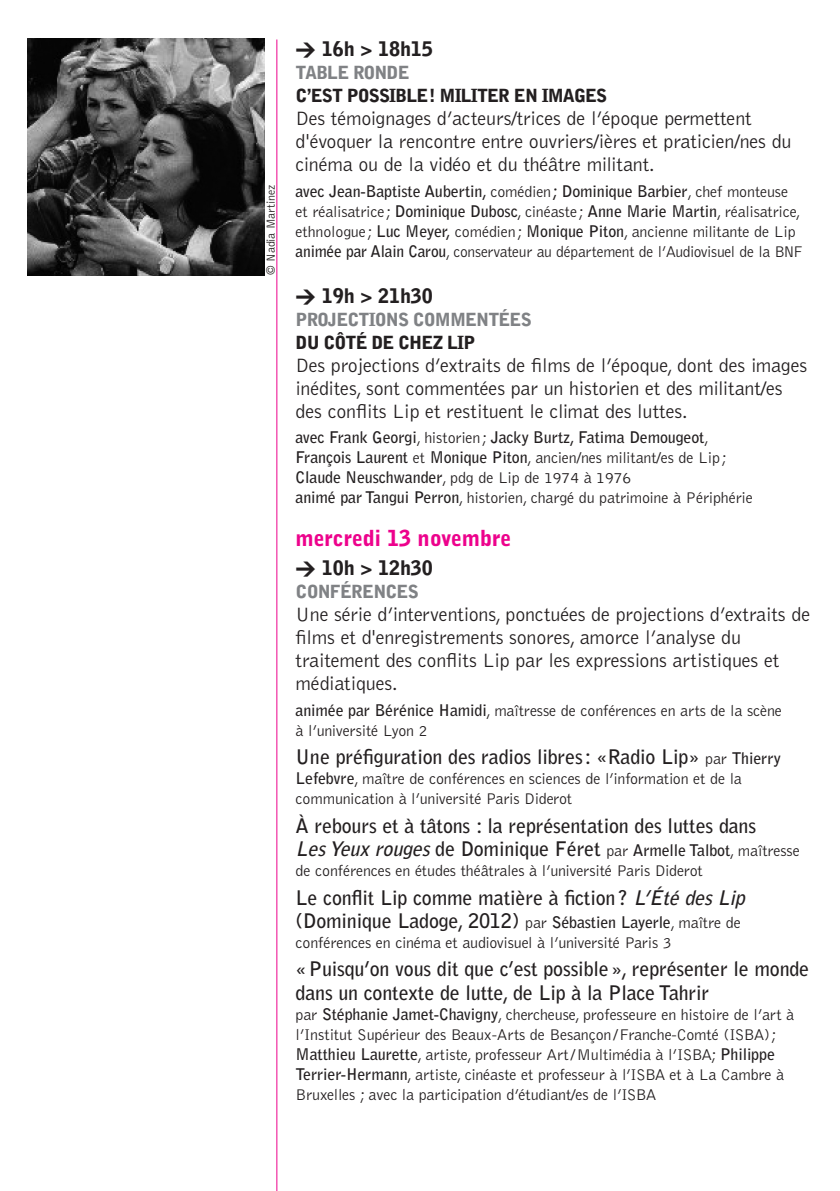
<style>
.page{position:relative;width:840px;height:1191px;background:#fff}
.page>*{position:absolute;margin:0;border:0;box-sizing:border-box;transform-origin:0 0}
.TXT{font:900 22px "Bell Gothic";letter-spacing:-.01em;color:#ed028c}
.TXT-2{font:300 20px/23px "Bell Gothic";letter-spacing:-.01em;color:#231f20}
.TXT-3{font:700 20px/23px "Bell Gothic";letter-spacing:-.01em;color:#231f20}
.TXT-4{font:900 20px "Bell Gothic";letter-spacing:-.01em;color:#231f20}
.TXT-5{font:900 18px "Bell Gothic";letter-spacing:-.05em;color:#231f20}
.TXT-6{font:900 18px "Bell Gothic";letter-spacing:-.05em;color:#808285}
.TXT-7{font:300 16px/20px "Bell Gothic";letter-spacing:-.01em;color:#231f20}
.TXT-8{font:700 16px/20px "Bell Gothic";letter-spacing:-.01em;color:#231f20}
.TITRE{font:300 12px "Bell Gothic";letter-spacing:-.01em;color:#231f20}
.s1{font-family:"DIN"}
.s2{font-weight:700}
.s3{font-weight:300}
.s4{font-weight:300;font-size:16px}
.s5{font-size:16px}
.s6{font-style:italic}
</style>
<div class="page">
<hr style="left:276px;top:39px;width:1px;height:1152px;background:#ed028c">
<img style="left:27px;top:38px;width:237px;height:237px">
<p class="TITRE" style="left:264px;top:275px;width:92px;rotate:-90deg">© Nadia Martinez</p>
<p class="TXT-4" style="left:295px;top:37px;width:139px"><span class="s1">&gt;</span> 16h &gt; 18h15</p>
<p class="TXT-6" style="left:295px;top:62px;width:116px">TABLE RONDE</p>
<p class="TXT-5" style="left:295px;top:85px;width:313px">C’EST POSSIBLE! MILITER EN IMAGES</p>
<p class="TXT-2" style="left:295px;top:107px;width:497px">Des témoignages d’acteurs/trices de l’époque permettent d'évoquer la rencontre entre ouvriers/ières et praticien/nes du cinéma ou de la vidéo et du théâtre militant.</p>
<p class="TXT-7" style="left:295px;top:182px;width:506px"><span class="s2">avec Jean-Baptiste Aubertin,</span> comédien<span class="s2">; Dominique Barbier</span>, chef monteuse et réalisatrice; <span class="s2">Dominique Dubosc</span>, cinéaste; <span class="s2">Anne Marie Martin</span>, réalisatrice, ethnologue; <span class="s2">Luc Meyer,</span> comédien; <span class="s2">Monique Piton</span>, ancienne militante de Lip</p>
<p class="TXT-7" style="left:295px;top:242px;width:508px"><span class="s2">animée par Alain Carou</span>, conservateur au département de l’Audiovisuel de la BNF</p>
<p class="TXT-4" style="left:295px;top:284px;width:139px"><span class="s1">&gt;</span> 19h &gt; 21h30</p>
<p class="TXT-6" style="left:295px;top:308px;width:237px">PROJECTIONS COMMENTÉES</p>
<p class="TXT-5" style="left:295px;top:331px;width:181px">DU CÔTÉ DE CHEZ LIP</p>
<p class="TXT-2" style="left:295px;top:354px;width:513px">Des projections d’extraits de films de l’époque, dont des images inédites, sont commentées par un historien et des militant/es des conflits Lip et restituent le climat des luttes.</p>
<p class="TXT-8" style="left:295px;top:427px;width:433px">avec Frank Georgi<span class="s3">, historien;</span> Jacky Burtz, Fatima Demougeot<span class="s3">,<br></span>François Laurent <span class="s3">et</span> Monique Piton<span class="s3">, ancien/nes militant/es de Lip;<br></span>Claude Neuschwander<span class="s3">, pdg de Lip de 1974 à 1976</span></p>
<p class="TXT-7" style="left:295px;top:488px;width:458px"><span class="s2">animé par Tangui Perron</span>, historien, chargé du patrimoine à Périphérie</p>
<p class="TXT" style="left:295px;top:525px;width:217px">mercredi 13 novembre</p>
<p class="TXT-4" style="left:295px;top:556px;width:139px"><span class="s1">&gt;</span> 10h &gt; 12h30</p>
<p class="TXT-6" style="left:295px;top:581px;width:125px">CONFÉRENCES</p>
<p class="TXT-2" style="left:295px;top:603px;width:516px">Une série d’interventions, ponctuées de projections d’extraits de films et d'enregistrements sonores, amorce l’analyse du traitement des conflits Lip par les expressions artistiques et médiatiques.</p>
<p class="TXT-7" style="left:295px;top:701px;width:487px"><span class="s2">animée par Bérénice Hamidi</span>, maîtresse de conférences en arts de la scène à l’université Lyon 2</p>
<p class="TXT-3" style="left:295px;top:745px;width:486px">Une préfiguration des radios libres: «Radio Lip» <span class="s4">par</span> <span class="s5">Thierry</span></p>
<p class="TXT-7" style="left:295px;top:769px;width:447px"><span class="s2">Lefebvre</span>, maître de conférences en sciences de l’information et de la communication à l’université Paris Diderot</p>
<p class="TXT-3" style="left:295px;top:814px;width:505px">À rebours et à tâtons : la représentation des luttes dans<br><span class="s6">LesYeuxrouges</span>de Dominique Féret <span class="s4">par</span> <span class="s5">Armelle Talbot</span><span class="s4">, maîtresse</span></p>
<p class="TXT-7" style="left:295px;top:861px;width:408px">de conférences en études théâtrales à l’université Paris Diderot</p>
<p class="TXT-3" style="left:295px;top:886px;width:456px">Le conflit Lip comme matière à fiction? <span class="s6">L’ÉtédesLip </span>(Dominique Ladoge, 2012) <span class="s4">par</span> <span class="s5">Sébastien Layerle</span><span class="s4">, maître de</span></p>
<p class="TXT-7" style="left:295px;top:933px;width:377px">conférences en cinéma et audiovisuel à l’université Paris 3</p>
<p class="TXT-3" style="left:295px;top:957px;width:515px">«Puisqu’on vous dit que c’est possible», représenter le monde dans un contexte de lutte, de Lip à la Place Tahrir</p>
<p class="TXT-7" style="left:295px;top:1004px;width:500px">par <span class="s2">Stéphanie Jamet-Chavigny</span>, chercheuse, professeure en histoire de l’art à l’Institut Supérieur des Beaux-Arts de Besançon/Franche-Comté (ISBA); <span class="s2">Matthieu Laurette</span>, artiste, professeur Art/Multimédia à l’ISBA; <span class="s2">Philippe Terrier-Hermann</span>, artiste, cinéaste et professeur à l’ISBA et à La Cambre à Bruxelles ; avec la participation d’étudiant/es de l’ISBA</p>
</div>
